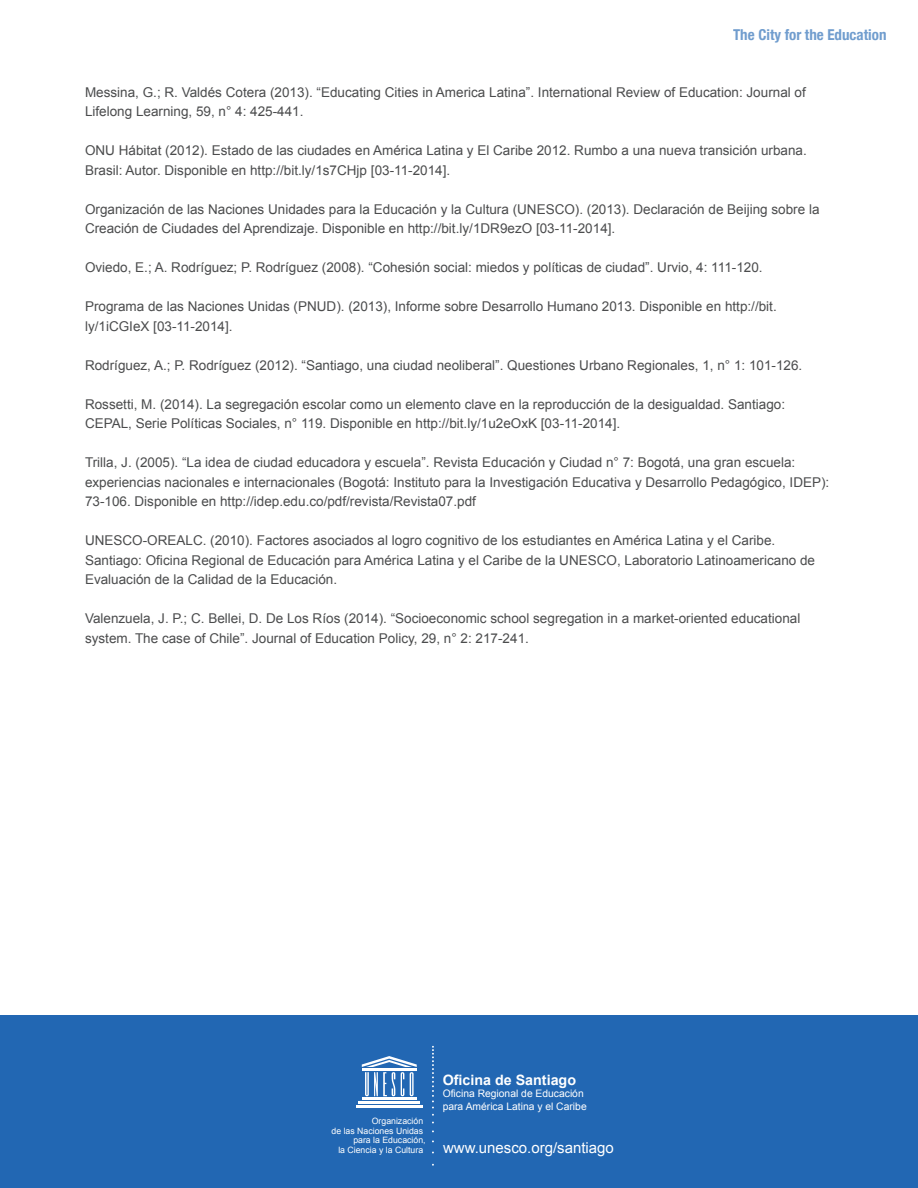
<style>
.page{position:relative;width:918px;height:1188px;background:#fff}
.page>*{position:absolute;margin:0;border:0;box-sizing:border-box;transform-origin:0 0}
.t1{font:15px "Arial";color:#fff}
.t2{font:700 condensed 15px "Helvetica Neue";color:#2267b3}
.t3{font:700 14.25px "Arial";color:#fff}
.t4{font:13.5px/19.5px "Arial";color:#4b4c4d}
.t5{font:10.35px/12.8px "Arial";color:#fff}
.t6{font:8.7px/9.4px "Arial";color:#fff;text-align:right}
</style>
<div class="page">
<div style="left:0;top:1016px;width:918px;height:172px;background:#2267b3"></div>
<svg style="left:432px;top:1046px;width:2px;height:62px"></svg>
<hr style="left:362px;top:1098px;width:55px;height:2px;background:#fff">
<hr style="left:359px;top:1101px;width:61px;height:3px;background:#fff">
<hr style="left:356px;top:1105px;width:67px;height:3px;background:#fff">
<svg style="left:362px;top:1056px;width:55px;height:40px"></svg>
<p class="t2" style="left:733px;top:23px;width:155px">The City for the Education</p>
<p class="t4" style="left:85px;top:83px;width:722px">Messina, G.; R. Valdés Cotera (2013). “Educating Cities in America Latina”. International Review of Education: Journal of<br>Lifelong Learning, 59, n° 4: 425-441.</p>
<p class="t4" style="left:85px;top:141px;width:723px">ONU Hábitat (2012). Estado de las ciudades en América Latina y El Caribe 2012. Rumbo a una nueva transición urbana.<br>Brasil: Autor. Disponible en http://bit.ly/1s7CHjp [03-11-2014].</p>
<p class="t4" style="left:85px;top:200px;width:736px">Organización de las Naciones Unidades para la Educación y la Cultura (UNESCO). (2013). Declaración de Beijing sobre la<br>Creación de Ciudades del Aprendizaje. Disponible en http://bit.ly/1DR9ezO [03-11-2014].</p>
<p class="t4" style="left:85px;top:258px;width:679px">Oviedo, E.; A. Rodríguez; P. Rodríguez (2008). “Cohesión social: miedos y políticas de ciudad”. Urvio, 4: 111-120.</p>
<p class="t4" style="left:85px;top:297px;width:693px">Programa de las Naciones Unidas (PNUD). (2013), Informe sobre Desarrollo Humano 2013. Disponible en http://bit. ly/1iCGIeX [03-11-2014].</p>
<p class="t4" style="left:85px;top:356px;width:719px">Rodríguez, A.; P. Rodríguez (2012). “Santiago, una ciudad neoliberal”. Questiones Urbano Regionales, 1, n° 1: 101-126.</p>
<p class="t4" style="left:85px;top:395px;width:702px">Rossetti, M. (2014). La segregación escolar como un elemento clave en la reproducción de la desigualdad. Santiago:<br>CEPAL, Serie Políticas Sociales, n° 119. Disponible en http://bit.ly/1u2eOxK [03-11-2014].</p>
<p class="t4" style="left:85px;top:453px;width:746px">Trilla, J. (2005). “La idea de ciudad educadora y escuela”. Revista Educación y Ciudad n° 7: Bogotá, una gran escuela: experiencias nacionales e internacionales (Bogotá: Instituto para la Investigación Educativa y Desarrollo Pedagógico, IDEP):<br>73-106. Disponible en http://idep.edu.co/pdf/revista/Revista07.pdf</p>
<p class="t4" style="left:85px;top:531px;width:732px">UNESCO-OREALC. (2010). Factores asociados al logro cognitivo de los estudiantes en América Latina y el Caribe.<br>Santiago: Oficina Regional de Educación para América Latina y el Caribe de la UNESCO, Laboratorio Latinoamericano de<br>Evaluación de la Calidad de la Educación.</p>
<p class="t4" style="left:85px;top:609px;width:717px">Valenzuela, J. P.; C. Bellei, D. De Los Ríos (2014). “Socioeconomic school segregation in a market-oriented educational system. The case of Chile”. Journal of Education Policy, 29, n° 2: 217-241.</p>
<p class="t6" style="left:332px;top:1116px;width:96px">Organización<br>de las Naciones Unidas para la Educación,<br>la Ciencia y la Cultura</p>
<p class="t3" style="left:443px;top:1070px;width:135px">Oficina de Santiago</p>
<p class="t5" style="left:443px;top:1087px;width:145px">Oficina Regional de Educación para América Latina y el Caribe</p>
<p class="t1" style="left:443px;top:1138px;width:172px">www.unesco.org/santiago</p>
</div>
